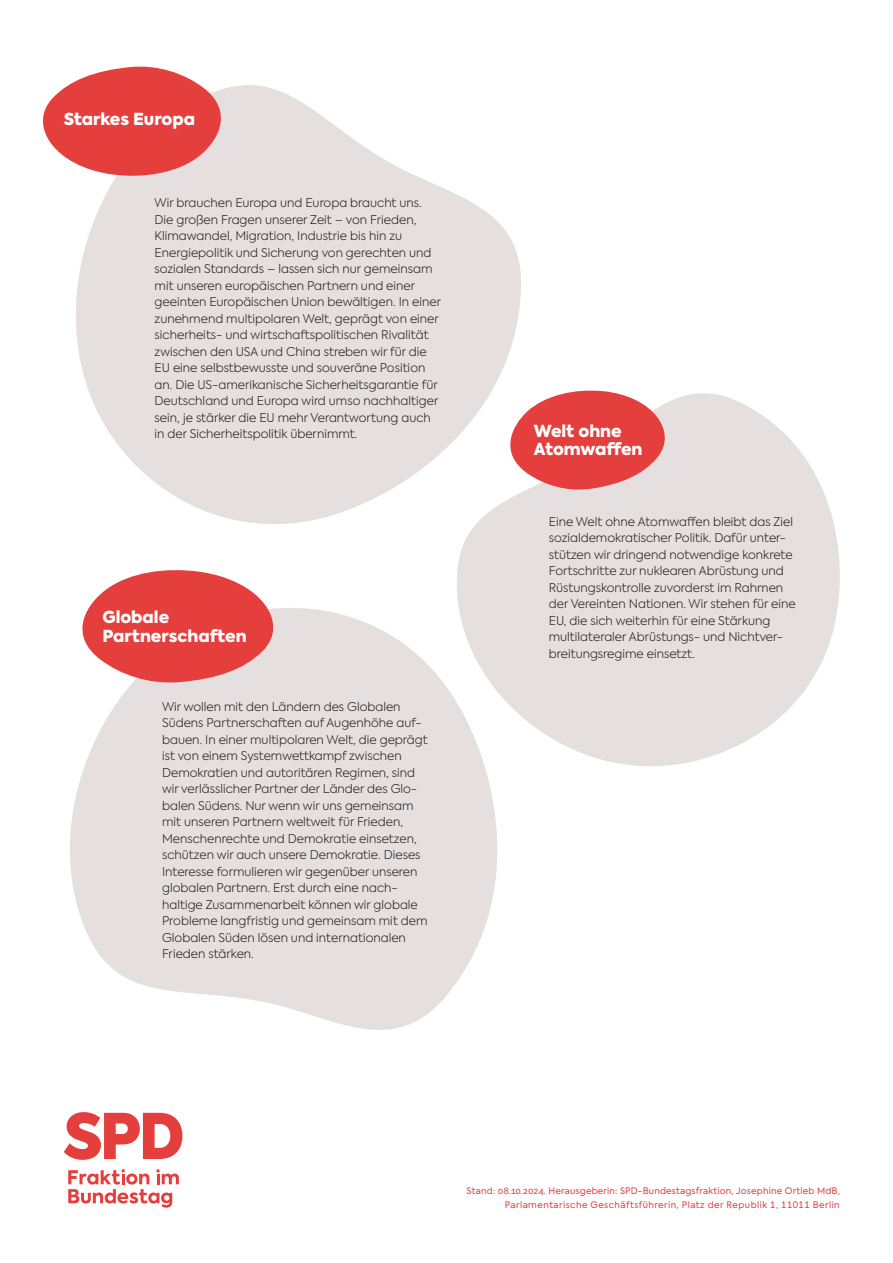
<style>
.page{position:relative;width:893px;height:1263px;background:#fff}
.page>*{position:absolute;margin:0;border:0;box-sizing:border-box;transform-origin:0 0}
.t1{font:900 16.5px/18.8px "Axiforma";color:#fff}
.t2{font:300 12px/16.5px "Axiforma";color:#231f20}
.t3{font:9px/13.6px "Axiforma";letter-spacing:.025em;color:#e43e3d;text-align:right}
</style>
<div class="page">
<svg style="left:76px;top:85px;width:445px;height:439px;fill:#e5e0df"></svg>
<svg style="left:448px;top:373px;width:392px;height:394px;fill:#e5e0df"></svg>
<svg style="left:70px;top:598px;width:454px;height:432px;fill:#e5e0df"></svg>
<svg style="left:43px;top:66px;width:190px;height:113px"></svg>
<svg style="left:500px;top:389px;width:178px;height:103px"></svg>
<svg style="left:70px;top:570px;width:221px;height:115px"></svg>
<svg style="left:64px;top:1112px;width:118px;height:48px"></svg>
<svg style="left:68px;top:1169px;width:111px;height:39px"></svg>
<h1 class="t1" style="left:64px;top:110px;width:133px">Starkes Europa</h1>
<p class="t2" style="left:155px;top:194px;width:288px">Wir brauchen Europa und Europa braucht uns.<br>Die großen Fragen unserer Zeit – von Frieden, Klimawandel, Migration, Industrie bis hin zu Energiepolitik und Sicherung von gerechten und sozialen Standards – lassen sich nur gemeinsam mit unseren europäischen Partnern und einer geeinten Europäischen Union bewältigen. In einer zunehmend multipolaren Welt, geprägt von einer sicherheits- und wirtschaftspolitischen Rivalität zwischen den USA und China streben wir für die EU eine selbstbewusste und souveräne Position an. Die US-amerikanische Sicherheitsgarantie für Deutschland und Europa wird umso nachhaltiger sein, je stärker die EU mehr Verantwortung auch in der Sicherheitspolitik übernimmt.</p>
<h1 class="t1" style="left:102px;top:608px;width:146px">Globale<br>Partnerschaften</h1>
<p class="t2" style="left:162px;top:698px;width:267px">Wir wollen mit den Ländern des Globalen Südens Partnerschaften auf Augenhöhe auf&shy;bauen. In einer multipolaren Welt, die geprägt ist von einem Systemwettkampf zwischen Demokratien und autoritären Regimen, sind wir verlässlicher Partner der Länder des Glo&shy;balen Südens. Nur wenn wir uns gemeinsam mit unseren Partnern weltweit für Frieden, Menschenrechte und Demokratie einsetzen, schützen wir auch unsere Demokratie. Dieses Interesse formulieren wir gegenüber unseren globalen Partnern. Erst durch eine nach&shy;haltige Zusammenarbeit können wir globale Probleme langfristig und gemeinsam mit dem Globalen Süden lösen und internationalen Frieden stärken.</p>
<h1 class="t1" style="left:534px;top:421px;width:110px">Welt ohne<br>Atomwaffen</h1>
<p class="t2" style="left:549px;top:513px;width:248px">Eine Welt ohne Atomwaffen bleibt das Ziel sozialdemokratischer Politik. Dafür unter&shy;stützen wir dringend notwendige konkrete Fortschritte zur nuklearen Abrüstung und Rüstungskontrolle zuvorderst im Rahmen der Vereinten Nationen. Wir stehen für eine EU, die sich weiterhin für eine Stärkung multilateraler Abrüstungs- und Nichtver&shy;breitungsregime einsetzt.</p>
<p class="t3" style="left:467px;top:1184px;width:375px">Stand: 08.10.2024. Herausgeberin: SPD-Bundestagsfraktion, Josephine Ortleb MdB,<br>Parlamentarische Geschäftsführerin, Platz der Republik 1, 11011 Berlin</p>
</div>
